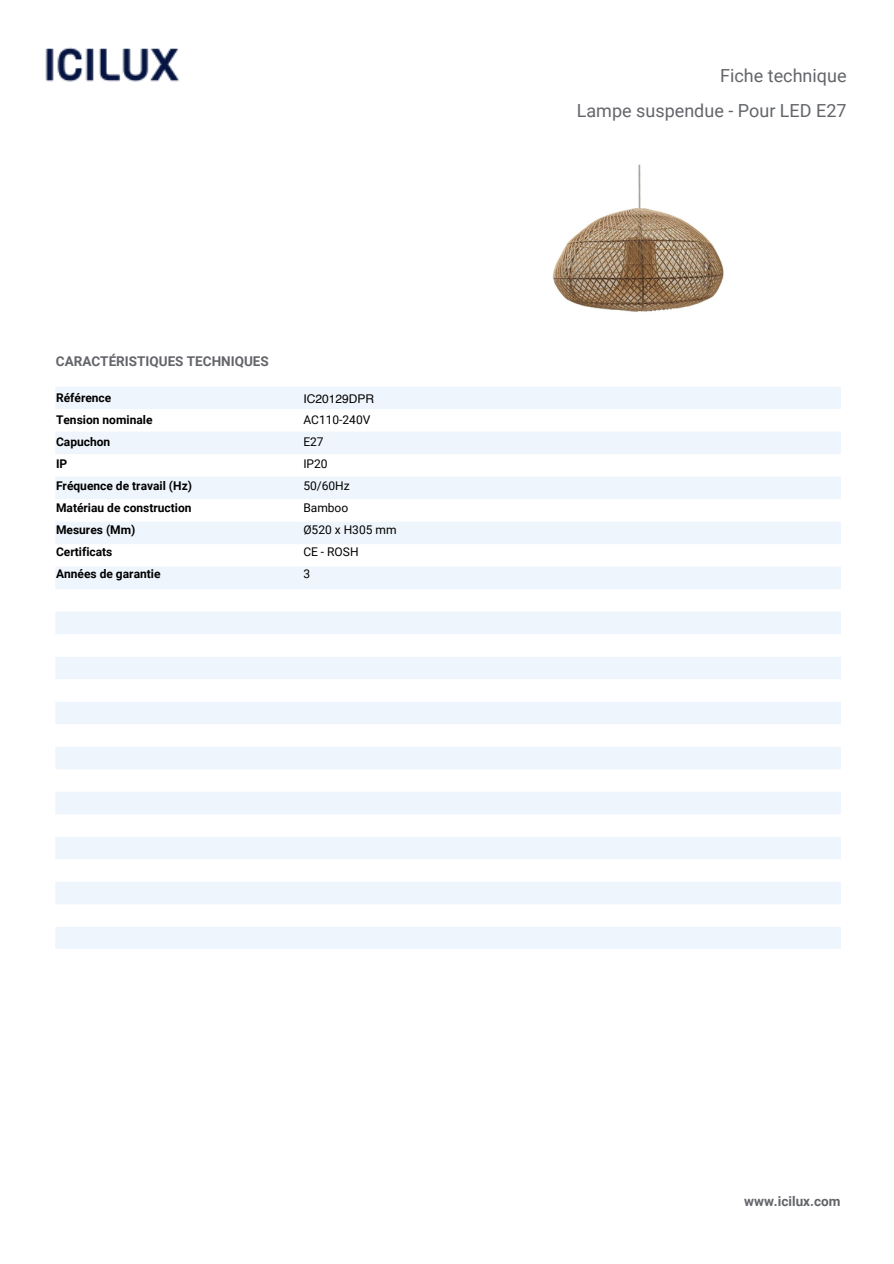
<style>
.page{position:relative;width:894px;height:1264px;background:#fff}
.page>*{position:absolute;margin:0;border:0;box-sizing:border-box;transform-origin:0 0}
.t1{font:18px/34.8px "Roboto";color:#63656a;text-align:right}
.t2{font:700 13.5px "Roboto";color:#63656a}
.t3{font:700 12px/22px "Roboto";color:#000}
.t4{font:12px "Roboto";color:#000}
.t5{font:12px "Helvetica";color:#000}
</style>
<div class="page">
<svg style="left:55px;top:387px;width:785px;height:561px;fill:#eef5fc"></svg>
<img style="left:45px;top:47px;width:135px;height:35px">
<img style="left:552px;top:164px;width:172px;height:148px">
<h2 class="t2" style="left:56px;top:353px;width:214px">CARACTÉRISTIQUES TECHNIQUES</h2>
<h4 class="t3" style="left:56px;top:387px;width:137px">Référence<br>Tension nominale<br>Capuchon<br>IP<br>Fréquence de travail (Hz)<br>Matériau de construction<br>Mesures (Mm)<br>Certificats<br>Années de garantie</h4>
<h4 class="t5" style="left:303px;top:393px;width:72px">IC20129DPR</h4>
<p class="t4" style="left:303px;top:413px;width:69px">AC110-240V</p>
<p class="t4" style="left:303px;top:435px;width:22px">E27</p>
<p class="t4" style="left:303px;top:457px;width:26px">IP20</p>
<p class="t4" style="left:303px;top:479px;width:48px">50/60Hz</p>
<p class="t4" style="left:303px;top:501px;width:46px">Bamboo</p>
<p class="t4" style="left:303px;top:523px;width:95px">Ø520 x H305 mm</p>
<p class="t4" style="left:303px;top:545px;width:57px">CE - ROSH</p>
<p class="t4" style="left:303px;top:567px;width:8px">3</p>
<h1 class="t1" style="left:576px;top:59px;width:271px">Fiche technique<br>Lampe suspendue - Pour LED E27</h1>
<h3 class="t2" style="left:744px;top:1193px;width:98px">www.icilux.com</h3>
</div>
